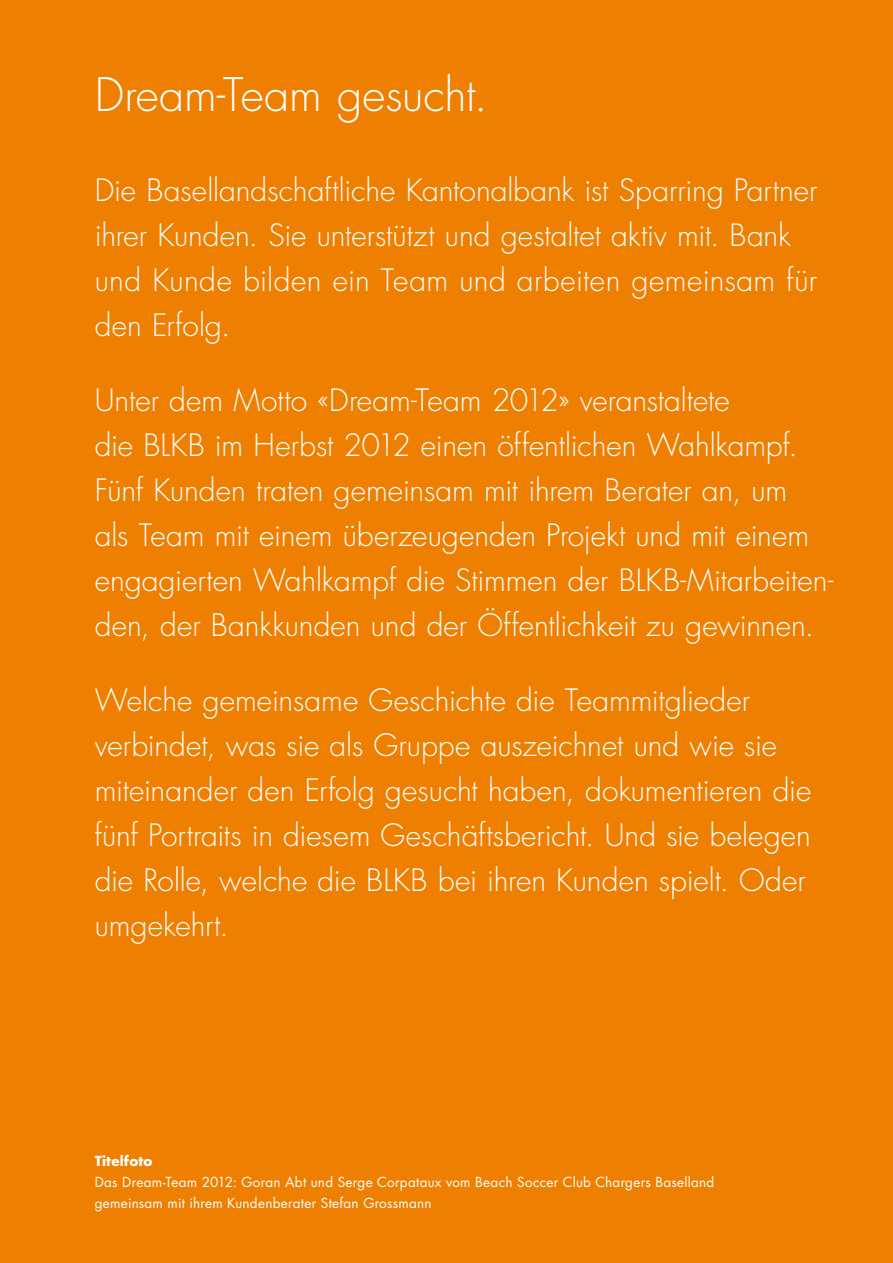
<style>
.page{position:relative;width:893px;height:1263px;background:#ee7f00}
.page>*{position:absolute;margin:0;border:0;box-sizing:border-box;transform-origin:0 0}
.t1{font:300 45px "Futura Std";letter-spacing:-.005em;color:#fff}
.t2{font:300 30px/45px "Futura Std";color:#fff}
.t3{font:13.5px/21px "Futura Std";letter-spacing:.02em;color:#fff}
.t4{font:700 13.5px "Futura Std";letter-spacing:.01em;color:#fff}
</style>
<div class="page">
<h1 class="t1" style="left:95px;top:67px;width:394px">Dream-Team gesucht.</h1>
<p class="t2" style="left:95px;top:168px;width:724px">Die Basellandschaftliche Kantonalbank ist Sparring Partner ihrer Kunden. Sie unterstützt und gestaltet aktiv mit. Bank und Kunde bilden ein Team und arbeiten gemeinsam für den Erfolg.</p>
<p class="t2" style="left:95px;top:378px;width:740px">Unter dem Motto «Dream-Team 2012» veranstaltete<br>die BLKB im Herbst 2012 einen öffentlichen Wahlkampf.<br>Fünf Kunden traten gemeinsam mit ihrem Berater an, um<br>als Team mit einem überzeugenden Projekt und mit einem engagierten Wahlkampf die Stimmen der BLKB-Mitarbeiten&shy;den, der Bankkunden und der Öffentlichkeit zu gewinnen.</p>
<p class="t2" style="left:95px;top:678px;width:718px">Welche gemeinsame Geschichte die Teammitglieder verbindet, was sie als Gruppe auszeichnet und wie sie miteinander den Erfolg gesucht haben, dokumentieren die fünf Portraits in diesem Geschäftsbericht. Und sie belegen die Rolle, welche die BLKB bei ihren Kunden spielt. Oder umgekehrt.</p>
<p class="t4" style="left:95px;top:1152px;width:59px">Titelfoto</p>
<p class="t3" style="left:95px;top:1171px;width:621px">Das Dream-Team 2012: Goran Abt und Serge Corpataux vom Beach Soccer Club Chargers Baselland gemeinsam mit ihrem Kundenberater Stefan Grossmann</p>
</div>
